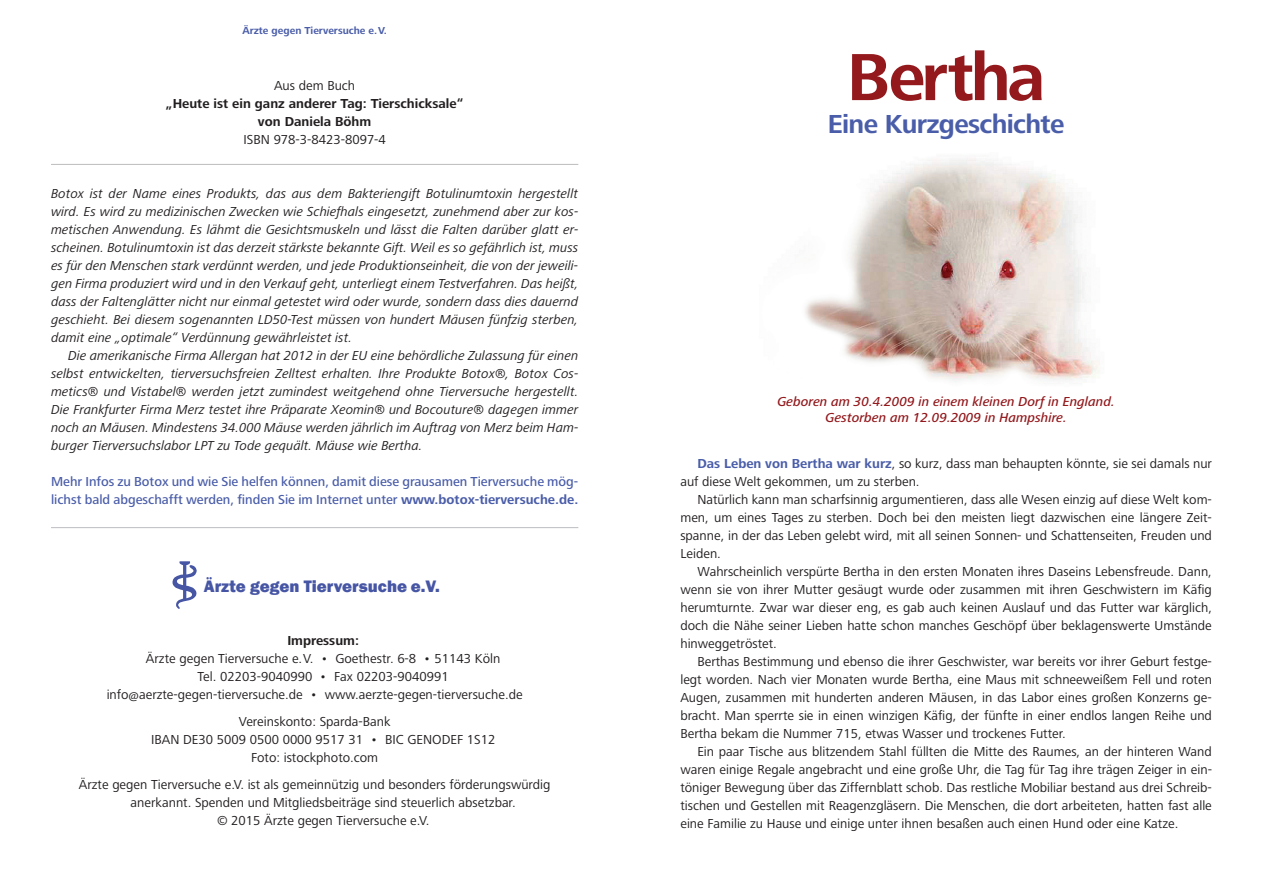
<style>
.page{position:relative;width:1263px;height:893px;background:#fff}
.page>*{position:absolute;margin:0;border:0;box-sizing:border-box;transform-origin:0 0}
.t1{font:700 69px "Frutiger Next LT";letter-spacing:-.05em;color:#93191d}
.t2{font:700 27px "Frutiger Next LT";letter-spacing:-.025em;color:#4a5da9}
.t3{font:800 17.1px "Franklin Gothic";color:#4655a4}
.t4{font:13.5px/18px "Frutiger Next LT";color:#231f20;text-align:justify}
.t5{font:italic 13.5px/18px "Frutiger Next LT";color:#231f20;text-align:justify}
.t6{font:500 13.5px/18px "Frutiger Next LT";color:#4a5da9}
.t7{font:italic 500 13.5px/16.5px "Frutiger Next LT";color:#93191d;text-align:center}
.t8{font:700 13.5px/18px "Frutiger Next LT";color:#231f20;text-align:center}
.t9{font:700 10.5px "Frutiger Next LT";color:#4a5da9}
.s1{font-weight:700}
.s2{font-weight:700;color:#4a5da9}
</style>
<div class="page">
<img style="left:805px;top:158px;width:295px;height:223px">
<hr style="left:51px;top:164px;width:527px;height:1px;background:#bcbdc0">
<hr style="left:51px;top:527px;width:527px;height:1px;background:#bcbdc0">
<svg style="left:172px;top:561px;width:25px;height:48px"></svg>
<p class="t9" style="left:242px;top:24px;width:146px">Ärzte gegen Tierversuche e.V.</p>
<p class="t4" style="left:274px;top:76px;width:83px">Aus dem Buch</p>
<p class="t8" style="left:166px;top:94px;width:299px">„Heute ist ein ganz anderer Tag: Tierschicksale“ von Daniela Böhm</p>
<p class="t4" style="left:244px;top:130px;width:144px">ISBN 978-3-8423-8097-4</p>
<p class="t5" style="left:51px;top:184px;width:529px">Botox ist der Name eines Produkts, das aus dem Bakteriengift Botulinumtoxin hergestellt wird. Es wird zu medizinischen Zwecken wie Schiefhals eingesetzt, zunehmend aber zur kos&shy;metischen Anwendung. Es lähmt die Gesichtsmuskeln und lässt die Falten darüber glatt er&shy;scheinen. Botulinumtoxin ist das derzeit stärkste bekannte Gift. Weil es so gefährlich ist, muss es für den Menschen stark verdünnt werden, und jede Produktionseinheit, die von der jeweili&shy;gen Firma produziert wird und in den Verkauf geht, unterliegt einem Testverfahren. Das heißt, dass der Faltenglätter nicht nur einmal getestet wird oder wurde, sondern dass dies dauernd geschieht. Bei diesem sogenannten LD50-Test müssen von hundert Mäusen fünfzig sterben, damit eine „optimale“ Verdünnung gewährleistet ist.</p>
<p class="t5" style="left:51px;top:346px;width:529px;text-indent:17px">Die amerikanische Firma Allergan hat 2012 in der EU eine behördliche Zulassung für einen selbst entwickelten, tierversuchsfreien Zelltest erhalten. Ihre Produkte Botox®, Botox Cos&shy;metics® und Vistabel® werden jetzt zumindest weitgehend ohne Tierversuche hergestellt.<br>Die Frankfurter Firma Merz testet ihre Präparate Xeomin® und Bocouture® dagegen immer noch an Mäusen. Mindestens 34.000 Mäuse werden jährlich im Auftrag von Merz beim Ham&shy;burger Tierversuchslabor LPT zu Tode gequält. Mäuse wie Bertha.</p>
<p class="t6" style="left:51px;top:472px;width:529px">Mehr Infos zu Botox und wie Sie helfen können, damit diese grausamen Tierversuche mög&shy;lichst bald abgeschafft werden, finden Sie im Internet unter <span class="s1">www.botox-tierversuche.de.</span></p>
<p class="t3" style="left:204px;top:575px;width:237px">Ärzte gegen Tierversuche e.V.</p>
<p class="t8" style="left:287px;top:631px;width:73px">Impressum:</p>
<p class="t4" style="left:146px;top:649px;width:356px">Ärzte gegen Tierversuche e.V. • Goethestr. 6-8 • 51143 Köln</p>
<p class="t4" style="left:198px;top:667px;width:253px">Tel. 02203-9040990 • Fax 02203-9040991</p>
<p class="t4" style="left:107px;top:685px;width:417px">info@aerzte-gegen-tierversuche.de • www.aerzte-gegen-tierversuche.de</p>
<p class="t4" style="left:239px;top:712px;width:153px">Vereinskonto: Sparda-Bank</p>
<p class="t4" style="left:151px;top:730px;width:346px">IBAN DE30 5009 0500 0000 9517 31 • BIC GENODEF 1S12</p>
<p class="t4" style="left:251px;top:748px;width:129px">Foto: istockphoto.com</p>
<p class="t4" style="left:79px;top:775px;width:473px">Ärzte gegen Tierversuche e.V. ist als gemeinnützig und besonders förderungswürdig</p>
<p class="t4" style="left:131px;top:793px;width:387px">anerkannt. Spenden und Mitgliedsbeiträge sind steuerlich absetzbar.</p>
<p class="t4" style="left:217px;top:811px;width:214px">© 2015 Ärzte gegen Tierversuche e.V.</p>
<h1 class="t1" style="left:847px;top:39px;width:200px">Bertha</h1>
<h2 class="t2" style="left:828px;top:108px;width:238px">Eine Kurzgeschichte</h2>
<p class="t7" style="left:777px;top:393px;width:339px">Geboren am 30.4.2009 in einem kleinen Dorf in England.<br>Gestorben am 12.09.2009 in Hampshire.</p>
<p class="t4" style="left:680px;top:455px;width:533px;text-indent:17px"><span class="s2">Das Leben von Bertha war kurz</span>, so kurz, dass man behaupten könnte, sie sei damals nur auf diese Welt gekommen, um zu sterben.</p>
<p class="t4" style="left:680px;top:491px;width:533px;text-indent:17px">Natürlich kann man scharfsinnig argumentieren, dass alle Wesen einzig auf diese Welt kom&shy;men, um eines Tages zu sterben. Doch bei den meisten liegt dazwischen eine längere Zeit&shy;spanne, in der das Leben gelebt wird, mit all seinen Sonnen- und Schattenseiten, Freuden und Leiden.</p>
<p class="t4" style="left:680px;top:563px;width:533px;text-indent:17px">Wahrscheinlich verspürte Bertha in den ersten Monaten ihres Daseins Lebensfreude. Dann, wenn sie von ihrer Mutter gesäugt wurde oder zusammen mit ihren Geschwistern im Käfig herumturnte. Zwar war dieser eng, es gab auch keinen Auslauf und das Futter war kärglich, doch die Nähe seiner Lieben hatte schon manches Geschöpf über beklagenswerte Umstände hinweggetröstet.</p>
<p class="t4" style="left:680px;top:652px;width:533px;text-indent:17px">Berthas Bestimmung und ebenso die ihrer Geschwister, war bereits vor ihrer Geburt festge&shy;legt worden. Nach vier Monaten wurde Bertha, eine Maus mit schneeweißem Fell und roten Augen, zusammen mit hunderten anderen Mäusen, in das Labor eines großen Konzerns ge&shy;bracht. Man sperrte sie in einen winzigen Käfig, der fünfte in einer endlos langen Reihe und Bertha bekam die Nummer 715, etwas Wasser und trockenes Futter.</p>
<p class="t4" style="left:680px;top:742px;width:533px;text-indent:17px">Ein paar Tische aus blitzendem Stahl füllten die Mitte des Raumes, an der hinteren Wand waren einige Regale angebracht und eine große Uhr, die Tag für Tag ihre trägen Zeiger in ein&shy;töniger Bewegung über das Ziffernblatt schob. Das restliche Mobiliar bestand aus drei Schreib&shy;tischen und Gestellen mit Reagenzgläsern. Die Menschen, die dort arbeiteten, hatten fast alle eine Familie zu Hause und einige unter ihnen besaßen auch einen Hund oder eine Katze.</p>
</div>
